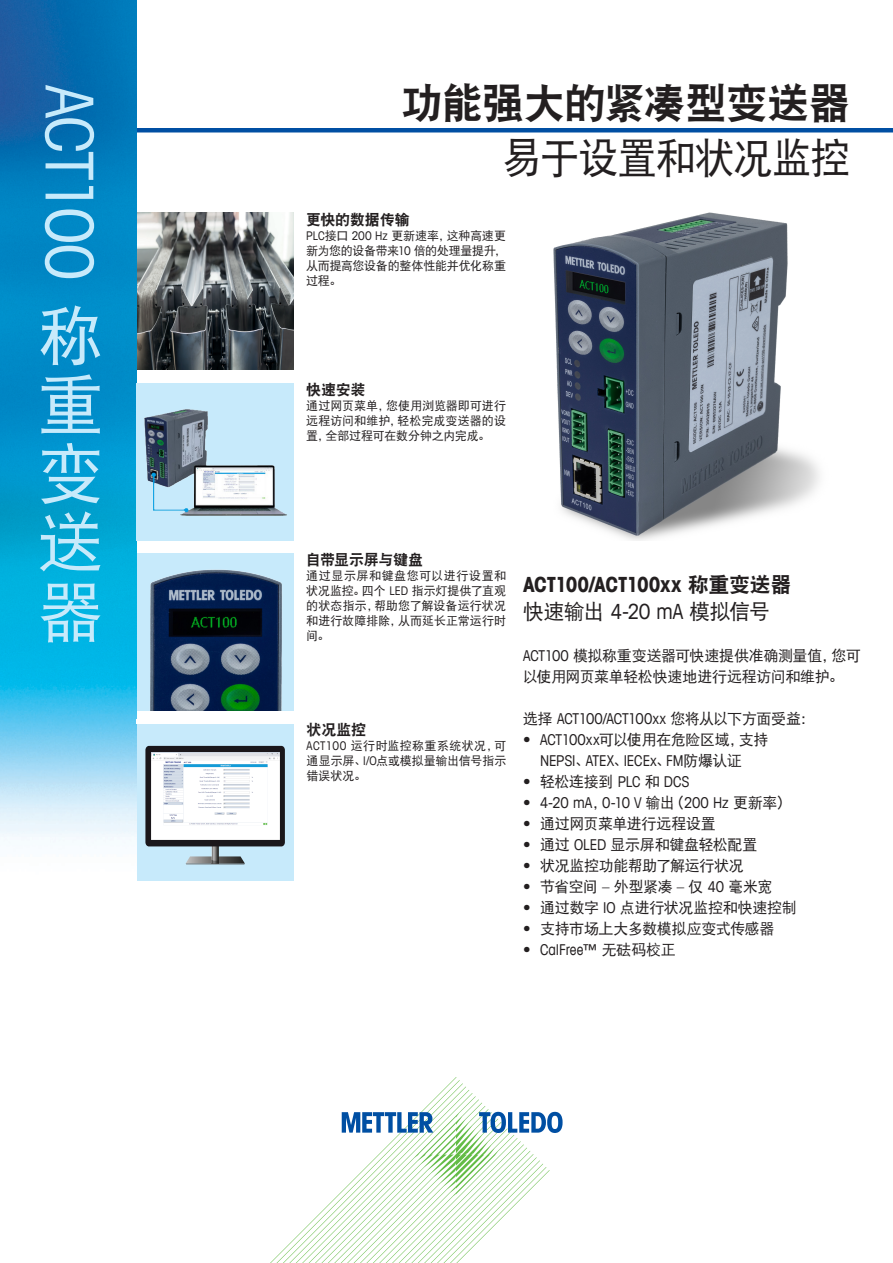
<style>
.page{position:relative;width:893px;height:1263px;background:#fff}
.page>*{position:absolute;margin:0;border:0;box-sizing:border-box;transform-origin:0 0}
.Vertical_Bar_Text_44{font:condensed 66px "Avant Garde Com";letter-spacing:-.03em;color:#c7eafb}
.Vertical_Bar_Text_44-2{font:66px/69px "DFP Hei W5";color:#c7eafb;text-align:justify}
.Headline_Cover_book{font:42px "DFP Hei W9";letter-spacing:-.03em;color:#231f20}
.Headline_Cover_book-2{font:42px "DFP Hei W5";letter-spacing:-.035em;color:#231f20;scale:.95 1}
.Title1_bold_14_17pt{font:700 condensed 21px "Avant Garde Com";letter-spacing:-.015em;color:#231f20}
.Running_Text_book_10{font:21px "DFP Hei W5";letter-spacing:-.04em;color:#231f20}
.Running_Text_book_10-2{font:15px/21px "DFP Hei W5";letter-spacing:-.025em;color:#231f20}
.Running_Text_book_10-3{font:condensed 15px/21px "Avant Garde Com";letter-spacing:-.005em;color:#231f20}
.Feature_DS_Title_bol{font:15px "DFP Hei W9";letter-spacing:-.01em;color:#231f20}
.Captions_book_8_10pt{font:12px/15px "DFP Hei W5";letter-spacing:-.01em;color:#231f20;text-align:justify}
.s1{font-family:"Avant Garde Com";font-stretch:condensed}
.s2{font-family:"DFP Hei W9";font-weight:400;font-stretch:normal}
.s3{font-family:"DFP Hei W5";font-stretch:normal}
</style>
<div class="page">
<img style="left:553px;top:213px;width:267px;height:327px">
<div style="left:136px;top:723px;width:157px;height:157px;background:#c7eafb"></div>
<svg style="left:186px;top:846px;width:59px;height:18px"></svg>
<div style="left:145px;top:746px;width:140px;height:100px;background:#1a171b;border-radius:4px"></div>
<img style="left:151px;top:752px;width:128px;height:88px">
<div style="left:136px;top:553px;width:157px;height:157px;background:#c7eafb"></div>
<img style="left:150px;top:570px;width:132px;height:140px">
<img style="left:136px;top:213px;width:157px;height:157px">
<hr style="left:111px;top:128px;width:782px;height:4px;background:#004fa3">
<svg style="left:270px;top:1077px;width:293px;height:186px"></svg>
<img style="left:0;top:0;width:136px;height:840px">
<div style="left:136px;top:384px;width:157px;height:157px;background:#c7eafb"></div>
<img style="left:144px;top:409px;width:143px;height:107px">
<p class="Vertical_Bar_Text_44" style="left:110px;top:85px;width:197px;rotate:90deg">ACT100</p>
<p class="Vertical_Bar_Text_44-2" style="left:38px;top:300px;width:68px">称重变送器</p>
<p class="Headline_Cover_book" style="left:401px;top:80px;width:451px">功能强大的紧凑型变送器</p>
<p class="Headline_Cover_book-2" style="left:502px;top:135px;width:368px">易于设置和状况监控</p>
<p class="Feature_DS_Title_bol" style="left:306px;top:211px;width:105px">更快的数据传输</p>
<p class="Captions_book_8_10pt" style="left:306px;top:228px;width:201px"><span class="s1">PLC</span>接口 <span class="s1">200 Hz</span> 更新速率，这种高速更新为您的设备带来<span class="s1">10</span> 倍的处理量提升，从而提高您设备的整体性能并优化称重过程。</p>
<p class="Feature_DS_Title_bol" style="left:306px;top:381px;width:61px">快速安装</p>
<p class="Captions_book_8_10pt" style="left:306px;top:398px;width:201px">通过网页菜单，您使用浏览器即可进行远程访问和维护，轻松完成变送器的设置，全部过程可在数分钟之内完成。</p>
<p class="Feature_DS_Title_bol" style="left:306px;top:551px;width:119px">自带显示屏与键盘</p>
<p class="Captions_book_8_10pt" style="left:306px;top:568px;width:201px">通过显示屏和键盘您可以进行设置和状况监控。四个 <span class="s1">LED</span> 指示灯提供了直观的状态指示，帮助您了解设备运行状况和进行故障排除，从而延长正常运行时间。</p>
<p class="Feature_DS_Title_bol" style="left:307px;top:721px;width:61px">状况监控</p>
<p class="Captions_book_8_10pt" style="left:307px;top:738px;width:201px"><span class="s1">ACT100</span> 运行时监控称重系统状况，可通显示屏、<span class="s1">I/O</span>点或模拟量输出信号指示错误状况。</p>
<p class="Title1_bold_14_17pt" style="left:523px;top:571px;width:270px">ACT100/ACT100xx <span class="s2">称重变送器</span></p>
<p class="Running_Text_book_10" style="left:523px;top:600px;width:248px">快速输出 <span class="s1">4-20 mA</span> 模拟信号</p>
<p class="Running_Text_book_10-2" style="left:523px;top:645px;width:339px"><span class="s1">ACT100</span> 模拟称重变送器可快速提供准确测量值，您可以使用网页菜单轻松快速地进行远程访问和维护。</p>
<p class="Running_Text_book_10-3" style="left:523px;top:708px;width:293px"><span class="s3">选择</span> ACT100/ACT100xx <span class="s3">您将从以下方面受益：</span></p>
<p class="Running_Text_book_10-3" style="left:540px;top:729px;width:230px;text-indent:-17px">• ACT100xx<span class="s3">可以使用在危险区域，支持<br></span>NEPSI<span class="s3">、</span>ATEX<span class="s3">、</span>IECEx<span class="s3">、</span>FM<span class="s3">防爆认证</span></p>
<p class="Running_Text_book_10-3" style="left:523px;top:771px;width:168px">• <span class="s3">轻松连接到</span> PLC <span class="s3">和</span> DCS</p>
<p class="Running_Text_book_10-3" style="left:523px;top:792px;width:270px">• 4-20 mA<span class="s3">，</span>0-10 V <span class="s3">输出（</span>200 Hz <span class="s3">更新率）</span></p>
<p class="Running_Text_book_10-2" style="left:523px;top:813px;width:194px"><span class="s1">•</span> 通过网页菜单进行远程设置</p>
<p class="Running_Text_book_10-2" style="left:523px;top:834px;width:236px"><span class="s1">•</span> 通过 <span class="s1">OLED</span> 显示屏和键盘轻松配置</p>
<p class="Running_Text_book_10-2" style="left:523px;top:855px;width:222px"><span class="s1">•</span> 状况监控功能帮助了解运行状况</p>
<p class="Running_Text_book_10-2" style="left:523px;top:876px;width:251px"><span class="s1">•</span> 节省空间 <span class="s1">–</span> 外型紧凑 <span class="s1">–</span> 仅 <span class="s1">40</span> 毫米宽</p>
<p class="Running_Text_book_10-2" style="left:523px;top:897px;width:275px"><span class="s1">•</span> 通过数字 <span class="s1">IO</span> 点进行状况监控和快速控制</p>
<p class="Running_Text_book_10-2" style="left:523px;top:918px;width:253px"><span class="s1">•</span> 支持市场上大多数模拟应变式传感器</p>
<p class="Running_Text_book_10-3" style="left:523px;top:939px;width:154px">• CalFree™ <span class="s3">无砝码校正</span></p>
</div>
